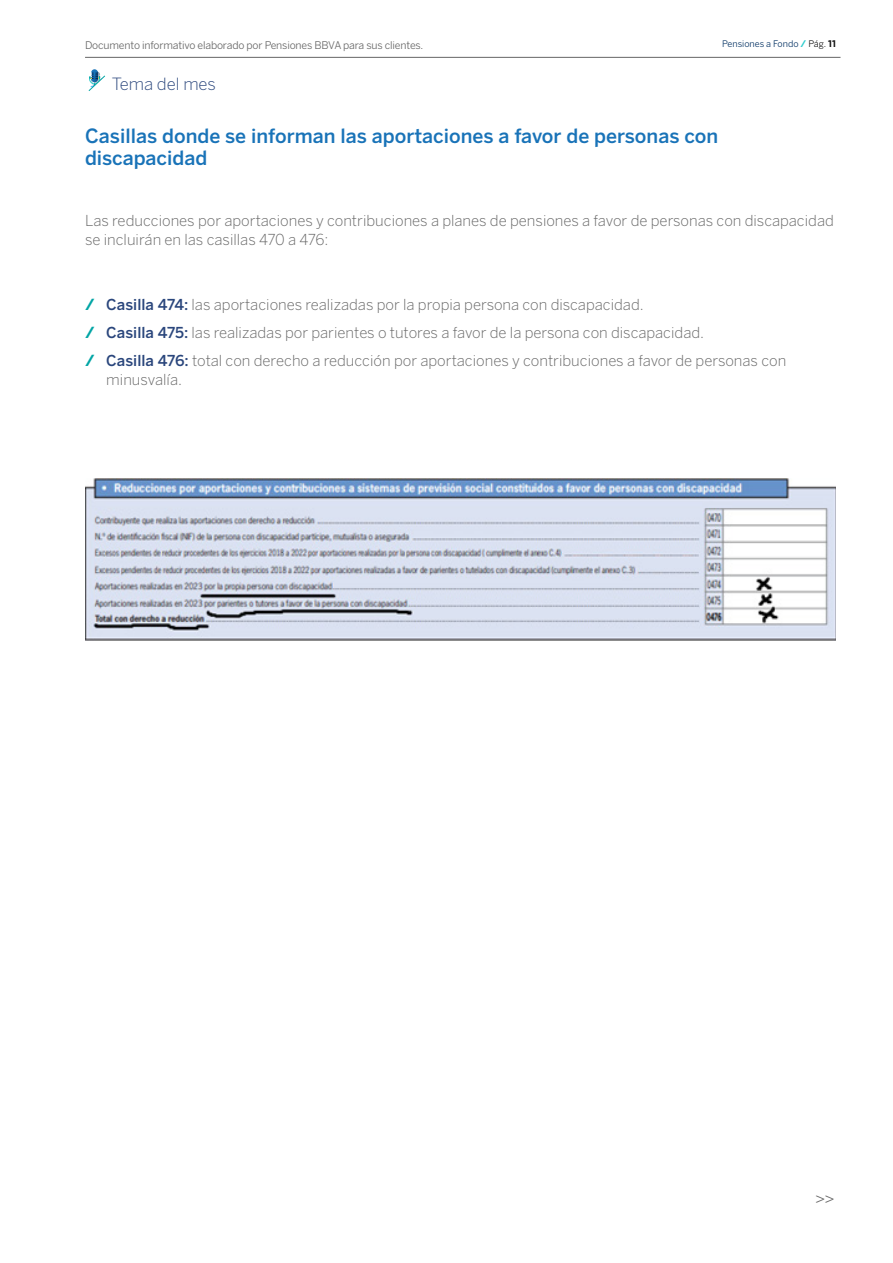
<style>
.page{position:relative;width:893px;height:1263px;background:#fff}
.page>*{position:absolute;margin:0;border:0;box-sizing:border-box;transform-origin:0 0}
.Titulo_4{font:500 19.5px/22.5px "Benton Sans BBVA";color:#1973b8}
.t1{font:300 16.8px "BBVA Benton Sans";color:#2a467c}
.t2{font:300 15px/19.5px "Benton Sans BBVA";color:#666}
.t3{font:15px "Benton Sans BBVA";color:#666}
.t4{font:10.5px "Benton Sans BBVA";letter-spacing:-.015em;color:#666}
.t5{font:9px "Benton Sans BBVA";color:#043263}
.s1{font-family:"BBVA Benton Sans";font-weight:700;color:#2dcccd}
.s2{color:#121212}
.s3{font-family:"BBVA Benton Sans";font-weight:700;color:#121212}
.s4{font-family:"BBVA Benton Sans";font-weight:700;color:#02a5a5}
.s5{font-weight:500;color:#2a467c}
</style>
<div class="page">
<hr style="left:85px;top:57px;width:755px;height:1px;background:#666">
<img style="left:86px;top:478px;width:750px;height:163px">
<svg style="left:88px;top:69px;width:17px;height:22px"></svg>
<p class="t4" style="left:85px;top:39px;width:340px">Documento informativo elaborado por Pensiones BBVA para sus clientes.</p>
<p class="t5" style="left:722px;top:39px;width:115px">Pensiones a Fondo <span class="s1">/</span> <span class="s2">Pág.</span> <span class="s3">11</span></p>
<p class="t1" style="left:112px;top:74px;width:106px">Tema del mes</p>
<p class="Titulo_4" style="left:85px;top:125px;width:635px">Casillas donde se informan las aportaciones a favor de personas con discapacidad</p>
<p class="t2" style="left:85px;top:210px;width:750px">Las reducciones por aportaciones y contribuciones a planes de pensiones a favor de personas con discapacidad se incluirán en las casillas 470 a 476:</p>
<p class="t2" style="left:85px;top:294px;width:560px"><span class="s4">/</span> <span class="s5">Casilla 474:</span> las aportaciones realizadas por la propia persona con discapacidad.</p>
<p class="t2" style="left:85px;top:322px;width:621px"><span class="s4">/</span> <span class="s5">Casilla 475:</span> las realizadas por parientes o tutores a favor de la persona con discapacidad.</p>
<p class="t2" style="left:106px;top:350px;width:681px;text-indent:-21px"><span class="s4">/</span> <span class="s5">Casilla 476:</span> total con derecho a reducción por aportaciones y contribuciones a favor de personas con minusvalía.</p>
<p class="t3" style="left:815px;top:1190px;width:20px">&gt;&gt;</p>
</div>
